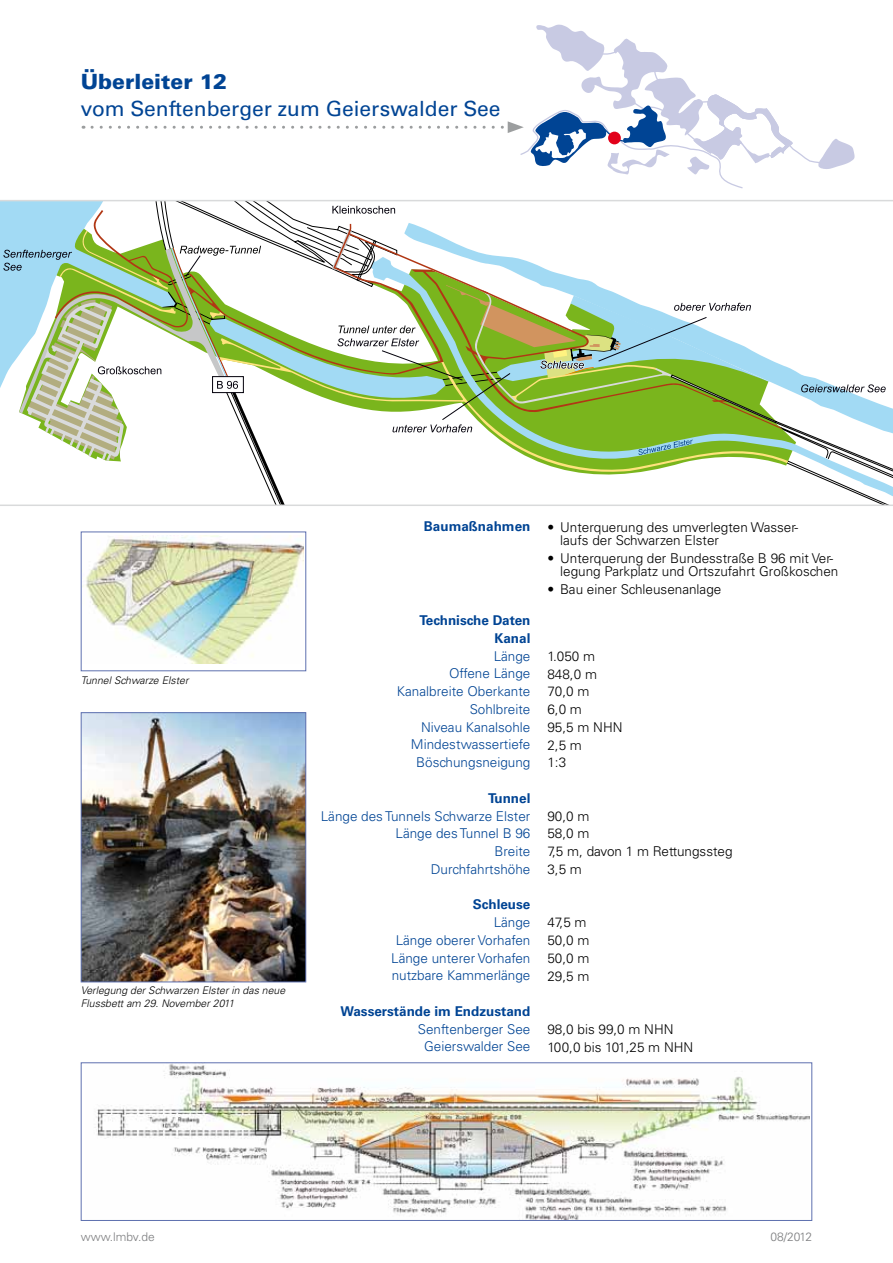
<style>
.page{position:relative;width:893px;height:1263px;background:#fff}
.page>*{position:absolute;margin:0;border:0;box-sizing:border-box;transform-origin:0 0}
.t1{font:21px "Univers LT Std";color:#004494}
.t2{font:900 21px "Univers LT";color:#004494}
.t3{font:300 13.5px/17.7px "Univers LT";color:#000}
.t4{font:300 13.5px/17.7px "Univers LT";color:#004494;text-align:right}
.t5{font:700 13.5px/17.7px "Univers LT";color:#004494;text-align:right}
.t6{font:300 12px "Univers LT";color:#7b7c7e}
.t7{font:italic 300 10.5px/12.8px "Univers LT";color:#000}
</style>
<div class="page">
<svg style="left:0;top:200px;width:893px;height:306px"></svg>
<svg style="left:92px;top:25px;width:763px;height:164px"></svg>
<div style="left:608px;top:132px;width:13px;height:12px;background:#e2001a;border-radius:50%"></div>
<img style="left:83px;top:536px;width:220px;height:127px">
<div style="left:81px;top:531px;width:225px;height:140px;border:1px solid #5e70af"></div>
<img style="left:95px;top:1064px;width:714px;height:155px">
<div style="left:81px;top:1062px;width:731px;height:159px;border:1px solid #5e70af"></div>
<img style="left:83px;top:714px;width:221px;height:266px">
<div style="left:81px;top:712px;width:225px;height:270px;border:1px solid #5e70af"></div>
<h1 class="t2" style="left:81px;top:69px;width:148px">Überleiter 12</h1>
<h1 class="t1" style="left:81px;top:96px;width:421px">vom Senftenberger zum Geierswalder See</h1>
<p class="t7" style="left:81px;top:673px;width:109px">Tunnel Schwarze Elster</p>
<p class="t7" style="left:81px;top:984px;width:206px">Verlegung der Schwarzen Elster in das neue<br>Flussbett am 29. November 2011</p>
<p class="t5" style="left:424px;top:518px;width:108px">Baumaßnahmen</p>
<p class="t5" style="left:420px;top:612px;width:112px">Technische Daten<br>Kanal</p>
<p class="t4" style="left:397px;top:647px;width:135px">Länge<br>Offene Länge<br>Kanalbreite Oberkante<br>Sohlbreite<br>Niveau Kanalsohle<br>Mindestwassertiefe<br>Böschungsneigung</p>
<p class="t5" style="left:488px;top:789px;width:44px">Tunnel</p>
<p class="t4" style="left:321px;top:807px;width:211px">Länge des Tunnels Schwarze Elster<br>Länge des Tunnel B 96<br>Breite<br>Durchfahrtshöhe</p>
<p class="t5" style="left:473px;top:896px;width:59px">Schleuse</p>
<p class="t4" style="left:391px;top:913px;width:141px">Länge<br>Länge oberer Vorhafen<br>Länge unterer Vorhafen nutzbare Kammerlänge</p>
<p class="t5" style="left:341px;top:1002px;width:191px">Wasserstände im Endzustand</p>
<p class="t4" style="left:418px;top:1020px;width:114px;text-align:center">Senftenberger See<br>Geierswalder See</p>
<p class="t3" style="left:560px;top:520px;width:240px;line-height:13.5px;text-indent:-13px">• Unterquerung des umverlegten Wasser&shy;laufs der Schwarzen Elster</p>
<p class="t3" style="left:560px;top:551px;width:280px;line-height:13.5px;text-indent:-13px">• Unterquerung der Bundesstraße B 96 mit Ver&shy;legung Parkplatz und Ortszufahrt Großkoschen</p>
<p class="t3" style="left:547px;top:580px;width:175px">• Bau einer Schleusenanlage</p>
<p class="t3" style="left:547px;top:647px;width:77px">1.050 m<br>848,0 m<br>70,0 m<br>6,0 m<br>95,5 m NHN<br>2,5 m<br>1:3</p>
<p class="t3" style="left:547px;top:807px;width:187px">90,0 m<br>58,0 m<br>7,5 m, davon 1 m Rettungssteg<br>3,5 m</p>
<p class="t3" style="left:547px;top:914px;width:44px">47,5 m<br>50,0 m<br>50,0 m<br>29,5 m</p>
<p class="t3" style="left:547px;top:1020px;width:147px">98,0 bis 99,0 m NHN<br>100,0 bis 101,25 m NHN</p>
<p class="t6" style="left:81px;top:1229px;width:75px">www.lmbv.de</p>
<p class="t6" style="left:770px;top:1229px;width:43px">08/2012</p>
</div>
